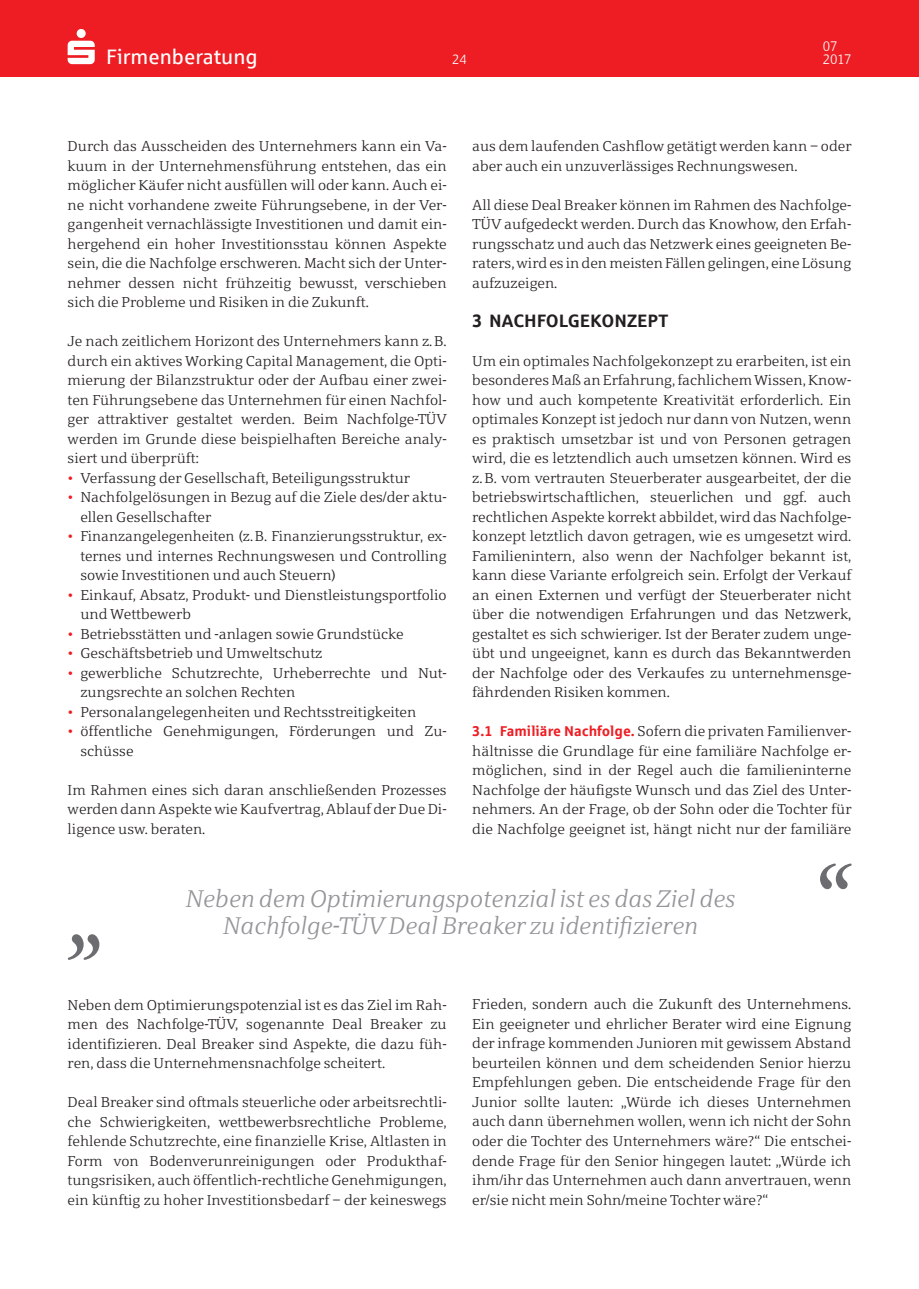
<style>
.page{position:relative;width:919px;height:1289px;background:#fff}
.page>*{position:absolute;margin:0;border:0;box-sizing:border-box;transform-origin:0 0}
.t1{font:italic 24px/27px "Sparkasse Serif Lt";color:#939598;text-align:center}
.t2{font:20.85px "Sparkasse Rg";color:#fff}
.t3{font:700 18px "Sparkasse Rg";color:#231f20}
.t4{font:14.25px/19.5px "Sparkasse Serif Lt";color:#231f20;text-align:justify}
.t5{font:13.65px/13.5px "Sparkasse Lt";letter-spacing:-.015em;color:#fff}
.t6{font:13.5px "Sparkasse Lt";color:#fff}
.s1{color:#ee1d23}
.s2{font-family:"Sparkasse Rg";font-weight:700;color:#ee1d23}
</style>
<div class="page">
<svg style="left:820px;top:863px;width:31px;height:26px"></svg>
<svg style="left:68px;top:934px;width:31px;height:26px"></svg>
<div style="left:0;top:0;width:918px;height:77px;background:#ee1d23"></div>
<svg style="left:68px;top:29px;width:27px;height:35px"></svg>
<h2 class="t2" style="left:106px;top:44px;width:153px">Firmenberatung</h2>
<p class="t6" style="left:452px;top:52px;width:16px">24</p>
<p class="t5" style="left:822px;top:39px;width:30px">07<br>2017</p>
<p class="t4" style="left:68px;top:136px;width:380px">Durch das Ausscheiden des Unternehmers kann ein Va&shy;kuum in der Unternehmensführung entstehen, das ein möglicher Käufer nicht ausfüllen will oder kann. Auch ei&shy;ne nicht vorhandene zweite Führungsebene, in der Ver&shy;gangenheit vernachlässigte Investitionen und damit ein&shy;hergehend ein hoher Investitionsstau können Aspekte sein, die die Nachfolge erschweren. Macht sich der Unter&shy;nehmer dessen nicht frühzeitig bewusst, verschieben sich die Probleme und Risiken in die Zukunft.</p>
<p class="t4" style="left:68px;top:331px;width:381px">Je nach zeitlichem Horizont des Unternehmers kann z.B. durch ein aktives Working Capital Management, die Opti&shy;mierung der Bilanzstruktur oder der Aufbau einer zwei&shy;ten Führungsebene das Unternehmen für einen Nachfol&shy;ger attraktiver gestaltet werden. Beim Nachfolge-TÜV werden im Grunde diese beispielhaften Bereiche analy&shy;siert und überprüft:</p>
<p class="t4" style="left:68px;top:467px;width:344px"><span class="s1">•</span> Verfassung der Gesellschaft, Beteiligungsstruktur</p>
<p class="t4" style="left:80px;top:487px;width:368px;text-indent:-13px"><span class="s1">•</span> Nachfolgelösungen in Bezug auf die Ziele des/der aktu&shy;ellen Gesellschafter</p>
<p class="t4" style="left:80px;top:526px;width:368px;text-indent:-13px"><span class="s1">•</span> Finanzangelegenheiten (z.B. Finanzierungsstruktur, ex&shy;ternes und internes Rechnungswesen und Controlling sowie Investitionen und auch Steuern)</p>
<p class="t4" style="left:80px;top:585px;width:368px;text-indent:-13px"><span class="s1">•</span> Einkauf, Absatz, Produkt- und Dienstleistungsportfolio und Wettbewerb</p>
<p class="t4" style="left:68px;top:624px;width:337px"><span class="s1">•</span> Betriebsstätten und -anlagen sowie Grundstücke</p>
<p class="t4" style="left:68px;top:643px;width:256px"><span class="s1">•</span> Geschäftsbetrieb und Umweltschutz</p>
<p class="t4" style="left:80px;top:663px;width:368px;text-indent:-13px"><span class="s1">•</span> gewerbliche Schutzrechte, Urheberrechte und Nut&shy;zungsrechte an solchen Rechten</p>
<p class="t4" style="left:68px;top:702px;width:350px"><span class="s1">•</span> Personalangelegenheiten und Rechtsstreitigkeiten</p>
<p class="t4" style="left:80px;top:721px;width:368px;text-indent:-13px"><span class="s1">•</span> öffentliche Genehmigungen, Förderungen und Zu&shy;schüsse</p>
<p class="t4" style="left:68px;top:780px;width:380px">Im Rahmen eines sich daran anschließenden Prozesses werden dann Aspekte wie Kaufvertrag, Ablauf der Due Di&shy;ligence usw. beraten.</p>
<p class="t4" style="left:472px;top:136px;width:381px">aus dem laufenden Cashflow getätigt werden kann − oder aber auch ein unzuverlässiges Rechnungswesen.</p>
<p class="t4" style="left:472px;top:194px;width:380px">All diese Deal Breaker können im Rahmen des Nachfolge-TÜV aufgedeckt werden. Durch das Knowhow, den Erfah&shy;rungsschatz und auch das Netzwerk eines geeigneten Be&shy;raters, wird es in den meisten Fällen gelingen, eine Lösung aufzuzeigen.</p>
<p class="t3" style="left:472px;top:309px;width:197px">3 NACHFOLGEKONZEPT</p>
<p class="t4" style="left:472px;top:351px;width:380px">Um ein optimales Nachfolgekonzept zu erarbeiten, ist ein besonderes Maß an Erfahrung, fachlichem Wissen, Know&shy;how und auch kompetente Kreativität erforderlich. Ein optimales Konzept ist jedoch nur dann von Nutzen, wenn es praktisch umsetzbar ist und von Personen getragen wird, die es letztendlich auch umsetzen können. Wird es z.B. vom vertrauten Steuerberater ausgearbeitet, der die betriebswirtschaftlichen, steuerlichen und ggf. auch rechtlichen Aspekte korrekt abbildet, wird das Nachfolge&shy;konzept letztlich davon getragen, wie es umgesetzt wird.<br>Familienintern, also wenn der Nachfolger bekannt ist, kann diese Variante erfolgreich sein. Erfolgt der Verkauf an einen Externen und verfügt der Steuerberater nicht über die notwendigen Erfahrungen und das Netzwerk, gestaltet es sich schwieriger. Ist der Berater zudem unge&shy;übt und ungeeignet, kann es durch das Bekanntwerden der Nachfolge oder des Verkaufes zu unternehmensge&shy;fährdenden Risiken kommen.</p>
<p class="t4" style="left:472px;top:721px;width:381px"><span class="s2">3.1 Familiäre Nachfolge.</span> Sofern die privaten Familienver&shy;hältnisse die Grundlage für eine familiäre Nachfolge er&shy;möglichen, sind in der Regel auch die familieninterne Nachfolge der häufigste Wunsch und das Ziel des Unter&shy;nehmers. An der Frage, ob der Sohn oder die Tochter für die Nachfolge geeignet ist, hängt nicht nur der familiäre</p>
<h1 class="t1" style="left:185px;top:884px;width:551px">Neben dem Optimierungspotenzial ist es das Ziel des<br>Nachfolge-TÜV Deal Breaker zu identifizieren</h1>
<p class="t4" style="left:68px;top:994px;width:380px">Neben dem Optimierungspotenzial ist es das Ziel im Rah&shy;men des Nachfolge-TÜV, sogenannte Deal Breaker zu identifizieren. Deal Breaker sind Aspekte, die dazu füh&shy;ren, dass die Unternehmensnachfolge scheitert.</p>
<p class="t4" style="left:68px;top:1092px;width:380px">Deal Breaker sind oftmals steuerliche oder arbeitsrechtli&shy;che Schwierigkeiten, wettbewerbsrechtliche Probleme, fehlende Schutzrechte, eine finanzielle Krise, Altlasten in Form von Bodenverunreinigungen oder Produkthaf&shy;tungsrisiken, auch öffentlich-rechtliche Genehmigungen, ein künftig zu hoher Investitionsbedarf − der keineswegs</p>
<p class="t4" style="left:472px;top:994px;width:380px">Frieden, sondern auch die Zukunft des Unternehmens.<br>Ein geeigneter und ehrlicher Berater wird eine Eignung der infrage kommenden Junioren mit gewissem Abstand beurteilen können und dem scheidenden Senior hierzu Empfehlungen geben. Die entscheidende Frage für den Junior sollte lauten: „Würde ich dieses Unternehmen auch dann übernehmen wollen, wenn ich nicht der Sohn oder die Tochter des Unternehmers wäre?“ Die entschei&shy;dende Frage für den Senior hingegen lautet: „Würde ich ihm/ihr das Unternehmen auch dann anvertrauen, wenn er/sie nicht mein Sohn/meine Tochter wäre?“</p>
</div>
